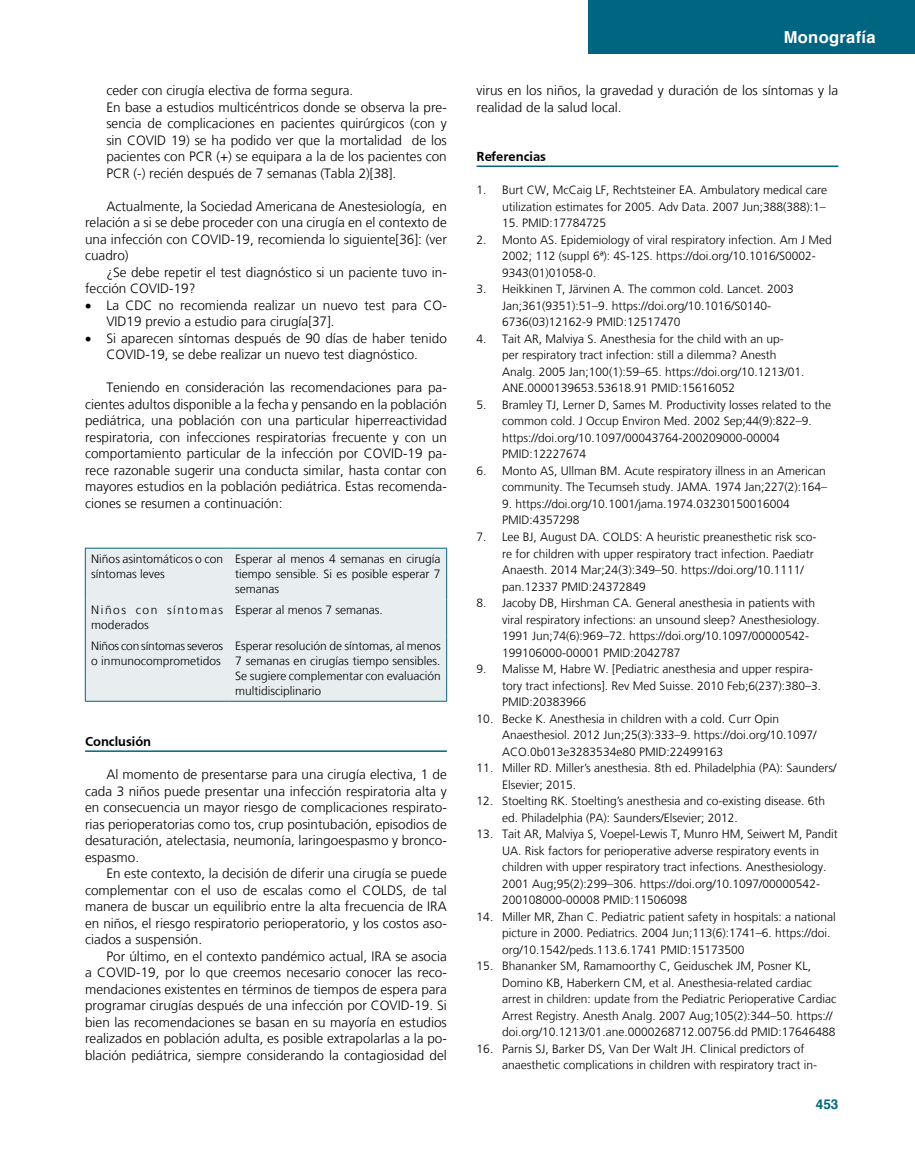
<style>
.page{position:relative;width:915px;height:1170px;background:#fff}
.page>*{position:absolute;margin:0;border:0;box-sizing:border-box;transform-origin:0 0}
.t1{font:700 16.5px "Helvetica";letter-spacing:.02em;color:#fff}
.List_Paragraph{font:300 13.5px/16.5px "Frutiger LT";color:#000;text-align:justify}
.t2{font:700 13.5px "Frutiger";color:#000}
.t3{font:700 13.5px "Helvetica";color:#006580}
.Default{font:300 12px/16.5px "Frutiger LT";color:#000}
._3tabla-corresponden{font:300 12px/15px "Frutiger LT";color:#000}
._3tabla-corresponden-2{font:300 12px/15px "Frutiger LT";letter-spacing:.13em;color:#000}
</style>
<div class="page">
<div style="left:588px;top:0;width:326px;height:54px;background:#006580"></div>
<hr style="left:476px;top:165px;width:362px;height:2px;background:#006580">
<div style="left:86px;top:549px;width:360px;height:152px;background:#e8edf0"></div>
<hr style="left:85px;top:548px;width:144px;height:1px;background:#006580">
<hr style="left:85px;top:548px;width:1px;height:51px;background:#006580">
<hr style="left:229px;top:548px;width:217px;height:1px;background:#006580">
<hr style="left:446px;top:548px;width:1px;height:51px;background:#006580">
<hr style="left:85px;top:599px;width:1px;height:36px;background:#006580">
<hr style="left:446px;top:599px;width:1px;height:36px;background:#006580">
<hr style="left:85px;top:635px;width:1px;height:66px;background:#006580">
<hr style="left:446px;top:635px;width:1px;height:66px;background:#006580">
<hr style="left:85px;top:701px;width:144px;height:1px;background:#006580">
<hr style="left:229px;top:701px;width:217px;height:1px;background:#006580">
<hr style="left:85px;top:750px;width:361px;height:1px;background:#006580">
<p class="List_Paragraph" style="left:106px;top:82px;width:248px">ceder con cirugía electiva de forma segura.</p>
<p class="List_Paragraph" style="left:106px;top:99px;width:342px">En base a estudios multicéntricos donde se observa la pre&shy;sencia de complicaciones en pacientes quirúrgicos (con y sin COVID 19) se ha podido ver que la mortalidad de los pacientes con PCR (+) se equipara a la de los pacientes con PCR (-) recién después de 7 semanas (Tabla 2)[38].</p>
<p class="List_Paragraph" style="left:85px;top:198px;width:363px;text-indent:21px">Actualmente, la Sociedad Americana de Anestesiología, en relación a si se debe proceder con una cirugía en el contexto de una infección con COVID-19, recomienda lo siguiente[36]: (ver cuadro)</p>
<p class="List_Paragraph" style="left:85px;top:264px;width:363px;text-indent:21px">¿Se debe repetir el test diagnóstico si un paciente tuvo in&shy;fección COVID-19?</p>
<p class="List_Paragraph" style="left:106px;top:297px;width:342px;text-indent:-21px">• La CDC no recomienda realizar un nuevo test para CO-<br>VID19 previo a estudio para cirugía[37].</p>
<p class="List_Paragraph" style="left:85px;top:330px;width:363px;text-align:center">• Si aparecen síntomas después de 90 días de haber tenido<br>COVID-19, se debe realizar un nuevo test diagnóstico.</p>
<p class="List_Paragraph" style="left:85px;top:379px;width:363px;text-indent:21px">Teniendo en consideración las recomendaciones para pa&shy;cientes adultos disponible a la fecha y pensando en la población pediátrica, una población con una particular hiperreactividad respiratoria, con infecciones respiratorias frecuente y con un comportamiento particular de la infección por COVID-19 pa&shy;rece razonable sugerir una conducta similar, hasta contar con mayores estudios en la población pediátrica. Estas recomenda&shy;ciones se resumen a continuación:</p>
<p class="_3tabla-corresponden" style="left:91px;top:551px;width:133px">Niños asintomáticos o con síntomas leves</p>
<p class="_3tabla-corresponden" style="left:235px;top:551px;width:207px;text-align:justify">Esperar al menos 4 semanas en cirugía tiempo sensible. Si es posible esperar 7 semanas</p>
<p class="_3tabla-corresponden-2" style="left:91px;top:602px;width:133px">Niños con síntomas moderados</p>
<p class="_3tabla-corresponden" style="left:235px;top:602px;width:149px">Esperar al menos 7 semanas.</p>
<p class="_3tabla-corresponden" style="left:91px;top:638px;width:133px">Niños con síntomas severos o inmunocomprometidos</p>
<p class="_3tabla-corresponden" style="left:235px;top:638px;width:207px;text-align:justify">Esperar resolución de síntomas, al menos 7 semanas en cirugías tiempo sensibles.<br>Se sugiere complementar con evaluación multidisciplinario</p>
<p class="t2" style="left:85px;top:733px;width:68px">Conclusión</p>
<p class="List_Paragraph" style="left:85px;top:766px;width:363px;text-indent:21px">Al momento de presentarse para una cirugía electiva, 1 de cada 3 niños puede presentar una infección respiratoria alta y en consecuencia un mayor riesgo de complicaciones respirato&shy;rias perioperatorias como tos, crup posintubación, episodios de desaturación, atelectasia, neumonía, laringoespasmo y bronco&shy;espasmo.</p>
<p class="List_Paragraph" style="left:85px;top:865px;width:363px;text-indent:21px">En este contexto, la decisión de diferir una cirugía se puede complementar con el uso de escalas como el COLDS, de tal manera de buscar un equilibrio entre la alta frecuencia de IRA en niños, el riesgo respiratorio perioperatorio, y los costos aso&shy;ciados a suspensión.</p>
<p class="List_Paragraph" style="left:85px;top:948px;width:363px;text-indent:21px">Por último, en el contexto pandémico actual, IRA se asocia a COVID-19, por lo que creemos necesario conocer las reco&shy;mendaciones existentes en términos de tiempos de espera para programar cirugías después de una infección por COVID-19. Si bien las recomendaciones se basan en su mayoría en estudios realizados en población adulta, es posible extrapolarlas a la po&shy;blación pediátrica, siempre considerando la contagiosidad del</p>
<h1 class="t1" style="left:783px;top:24px;width:93px">Monografía</h1>
<p class="List_Paragraph" style="left:476px;top:82px;width:363px">virus en los niños, la gravedad y duración de los síntomas y la realidad de la salud local.</p>
<p class="t2" style="left:476px;top:149px;width:71px">Referencias</p>
<p class="Default" style="left:476px;top:182px;width:352px;text-align:right">1. Burt CW, McCaig LF, Rechtsteiner EA. Ambulatory medical care utilization estimates for 2005. Adv Data. 2007 Jun;388(388):1–</p>
<p class="Default" style="left:502px;top:215px;width:106px">15. PMID:17784725</p>
<p class="Default" style="left:502px;top:231px;width:331px;text-indent:-26px">2. Monto AS. Epidemiology of viral respiratory infection. Am J Med<br>2002; 112 (suppl 6ª): 4S-12S. https://doi.org/10.1016/S0002-<br>9343(01)01058-0.</p>
<p class="Default" style="left:502px;top:281px;width:293px;text-indent:-26px">3. Heikkinen T, Järvinen A. The common cold. Lancet. 2003<br>Jan;361(9351):51–9. https://doi.org/10.1016/S0140-<br>6736(03)12162-9 PMID:12517470</p>
<p class="Default" style="left:502px;top:330px;width:304px;text-indent:-26px">4. Tait AR, Malviya S. Anesthesia for the child with an up-<br>per respiratory tract infection: still a dilemma? Anesth Analg. 2005 Jan;100(1):59–65. https://doi.org/10.1213/01.<br>ANE.0000139653.53618.91 PMID:15616052</p>
<p class="Default" style="left:502px;top:396px;width:330px;text-indent:-26px">5. Bramley TJ, Lerner D, Sames M. Productivity losses related to the common cold. J Occup Environ Med. 2002 Sep;44(9):822–9. https://doi.org/10.1097/00043764-200209000-00004<br>PMID:12227674</p>
<p class="Default" style="left:476px;top:462px;width:352px;text-align:right">6. Monto AS, Ullman BM. Acute respiratory illness in an American community. The Tecumseh study. JAMA. 1974 Jan;227(2):164–</p>
<p class="Default" style="left:502px;top:495px;width:289px">9. https://doi.org/10.1001/jama.1974.03230150016004<br>PMID:4357298</p>
<p class="Default" style="left:502px;top:528px;width:316px;text-indent:-26px">7. Lee BJ, August DA. COLDS: A heuristic preanesthetic risk sco&shy;re for children with upper respiratory tract infection. Paediatr Anaesth. 2014 Mar;24(3):349–50. https://doi.org/10.1111/ pan.12337 PMID:24372849</p>
<p class="Default" style="left:502px;top:594px;width:319px;text-indent:-26px">8. Jacoby DB, Hirshman CA. General anesthesia in patients with viral respiratory infections: an unsound sleep? Anesthesiology.<br>1991 Jun;74(6):969–72. https://doi.org/10.1097/00000542- 199106000-00001 PMID:2042787</p>
<p class="Default" style="left:502px;top:660px;width:320px;text-indent:-26px">9. Malisse M, Habre W. [Pediatric anesthesia and upper respira&shy;tory tract infections]. Rev Med Suisse. 2010 Feb;6(237):380–3.<br>PMID:20383966</p>
<p class="Default" style="left:502px;top:710px;width:316px;text-indent:-26px">10. Becke K. Anesthesia in children with a cold. Curr Opin<br>Anaesthesiol. 2012 Jun;25(3):333–9. https://doi.org/10.1097/<br>ACO.0b013e3283534e80 PMID:22499163</p>
<p class="Default" style="left:502px;top:759px;width:336px;text-indent:-26px">11. Miller RD. Miller’s anesthesia. 8th ed. Philadelphia (PA): Saunders/<br>Elsevier; 2015.</p>
<p class="Default" style="left:502px;top:792px;width:324px;text-indent:-26px">12. Stoelting RK. Stoelting’s anesthesia and co-existing disease. 6th ed. Philadelphia (PA): Saunders/Elsevier; 2012.</p>
<p class="Default" style="left:502px;top:825px;width:337px;text-indent:-26px">13. Tait AR, Malviya S, Voepel-Lewis T, Munro HM, Seiwert M, Pandit UA. Risk factors for perioperative adverse respiratory events in children with upper respiratory tract infections. Anesthesiology.<br>2001 Aug;95(2):299–306. https://doi.org/10.1097/00000542- 200108000-00008 PMID:11506098</p>
<p class="Default" style="left:502px;top:908px;width:335px;text-indent:-26px">14. Miller MR, Zhan C. Pediatric patient safety in hospitals: a national picture in 2000. Pediatrics. 2004 Jun;113(6):1741–6. https://doi. org/10.1542/peds.113.6.1741 PMID:15173500</p>
<p class="Default" style="left:502px;top:957px;width:335px;text-indent:-26px">15. Bhananker SM, Ramamoorthy C, Geiduschek JM, Posner KL, Domino KB, Haberkern CM, et al. Anesthesia-related cardiac arrest in children: update from the Pediatric Perioperative Cardiac Arrest Registry. Anesth Analg. 2007 Aug;105(2):344–50. https:// doi.org/10.1213/01.ane.0000268712.00756.dd PMID:17646488</p>
<p class="Default" style="left:502px;top:1040px;width:316px;text-indent:-26px">16. Parnis SJ, Barker DS, Van Der Walt JH. Clinical predictors of anaesthetic complications in children with respiratory tract in-</p>
<p class="t3" style="left:815px;top:1093px;width:24px">453</p>
</div>
